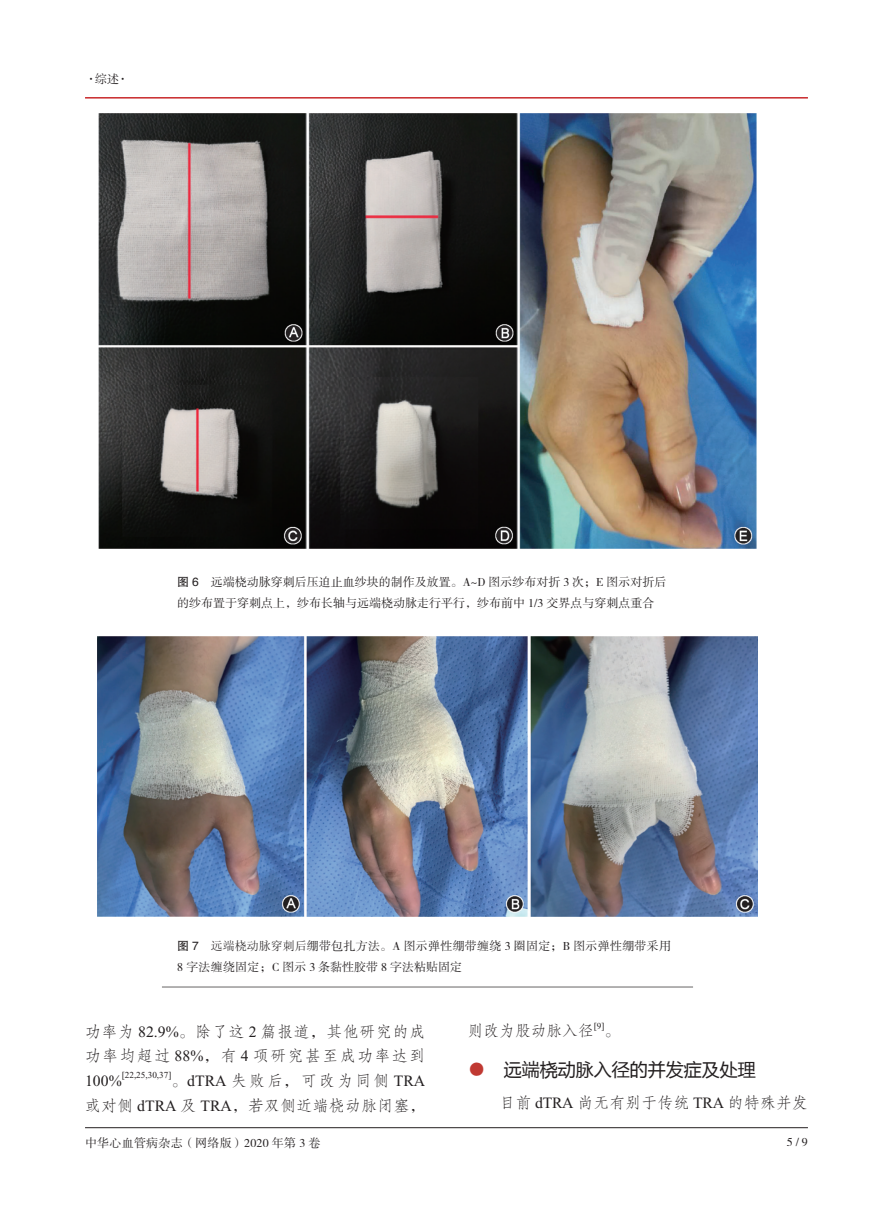
<style>
.page{position:relative;width:893px;height:1212px;background:#fff}
.page>*{position:absolute;margin:0;border:0;box-sizing:border-box;transform-origin:0 0}
.t1{font:18px "Microsoft Ya Hei";color:#231f20}
.正文{font:15.75px/24.6px "FZFSJW GB1 0";letter-spacing:.055em;color:#231f20;text-align:justify}
.正文-2{font:15.75px/24.6px "FZFSJW GB1 0";letter-spacing:.025em;color:#231f20;text-align:right}
.正文-3{font:15.75px "FZFSJW GB1 0";letter-spacing:.02em;color:#231f20}
.正文-4{font:15.75px "FZFSJW GB1 0";color:#231f20}
.图注{font:12px/21px "FZSSJW GB1 0";color:#231f20}
.图注-2{font:12px/21px "FZSSJW GB1 0";letter-spacing:.02em;color:#231f20}
.t2{font:12px "FZSSK GBK1 0";letter-spacing:.02em;color:#231f20}
.正文-5{font:9.15px "Times New Roman";color:#231f20}
.s1{font-family:"FZHTJW GB1 0"}
.s2{font-family:"Sim Sun"}
.s3{font-family:"Times New Roman"}
.s4{font-family:"Adobe Song Std";font-weight:300;color:#c03932}
</style>
<div class="page">
<hr style="left:85px;top:97px;width:723px;height:2px;background:#c9292b">
<hr style="left:85px;top:1127px;width:723px;height:1px;background:#231f20">
<hr style="left:162px;top:986px;width:531px;height:1px;background:#231f20">
<img style="left:98px;top:637px;width:659px;height:280px">
<img style="left:98px;top:113px;width:659px;height:435px">
<p class="t2" style="left:85px;top:73px;width:45px">·综述·</p>
<p class="图注" style="left:177px;top:572px;width:491px"><span class="s1">图 6</span> 远端桡动脉穿刺后压迫止血纱块的制作及放置。A~D 图示纱布对折 3 次；E 图示对折后的纱布置于穿刺点上，纱布长轴与远端桡动脉走行平行，纱布前中 1/3 交界点与穿刺点重合</p>
<p class="图注-2" style="left:177px;top:936px;width:495px"><span class="s1">图 7</span> <span class="s2">远端桡动脉穿刺后</span>绷带包扎方法。A 图示弹性绷带缠绕 3 圈固定；B 图示弹性绷带采用<br>8 字法缠绕固定；C 图示 3 条黏性胶带 8 字法粘贴固定</p>
<p class="正文" style="left:85px;top:1019px;width:342px">功率为 <span class="s3">82.9%</span>。除了这 <span class="s3">2</span> 篇报道，其他研究的成功率均超过 <span class="s3">88%</span>，有 <span class="s3">4</span> 项研究甚至成功率达到<span class="s3">100%</span></p>
<p class="正文-5" style="left:122px;top:1070px;width:51px">[22,25,30,37]</p>
<p class="正文-2" style="left:85px;top:1068px;width:342px">。<span class="s3">dTRA</span> 失败后，可改为同侧 <span class="s3">TRA<br></span>或对侧 <span class="s3">dTRA</span> 及 <span class="s3">TRA</span>，若双侧近端桡动脉闭塞，</p>
<p class="正文-4" style="left:468px;top:1022px;width:127px">则改为股动脉入径</p>
<p class="正文-5" style="left:594px;top:1020px;width:12px">[9]</p>
<p class="正文" style="left:605px;top:1019px;width:17px">。</p>
<p class="t1" style="left:468px;top:1057px;width:289px"><span class="s4">●　</span>远端桡动脉入径的并发症及处理</p>
<p class="正文-3" style="left:500px;top:1094px;width:310px">目前 <span class="s3">dTRA</span> 尚无有别于传统 <span class="s3">TRA</span> 的特殊并发</p>
<p class="t2" style="left:85px;top:1136px;width:237px">中华心血管病杂志（网络版）2020 年第 3 卷</p>
<p class="图注" style="left:787px;top:1132px;width:23px">5 / 9</p>
</div>
